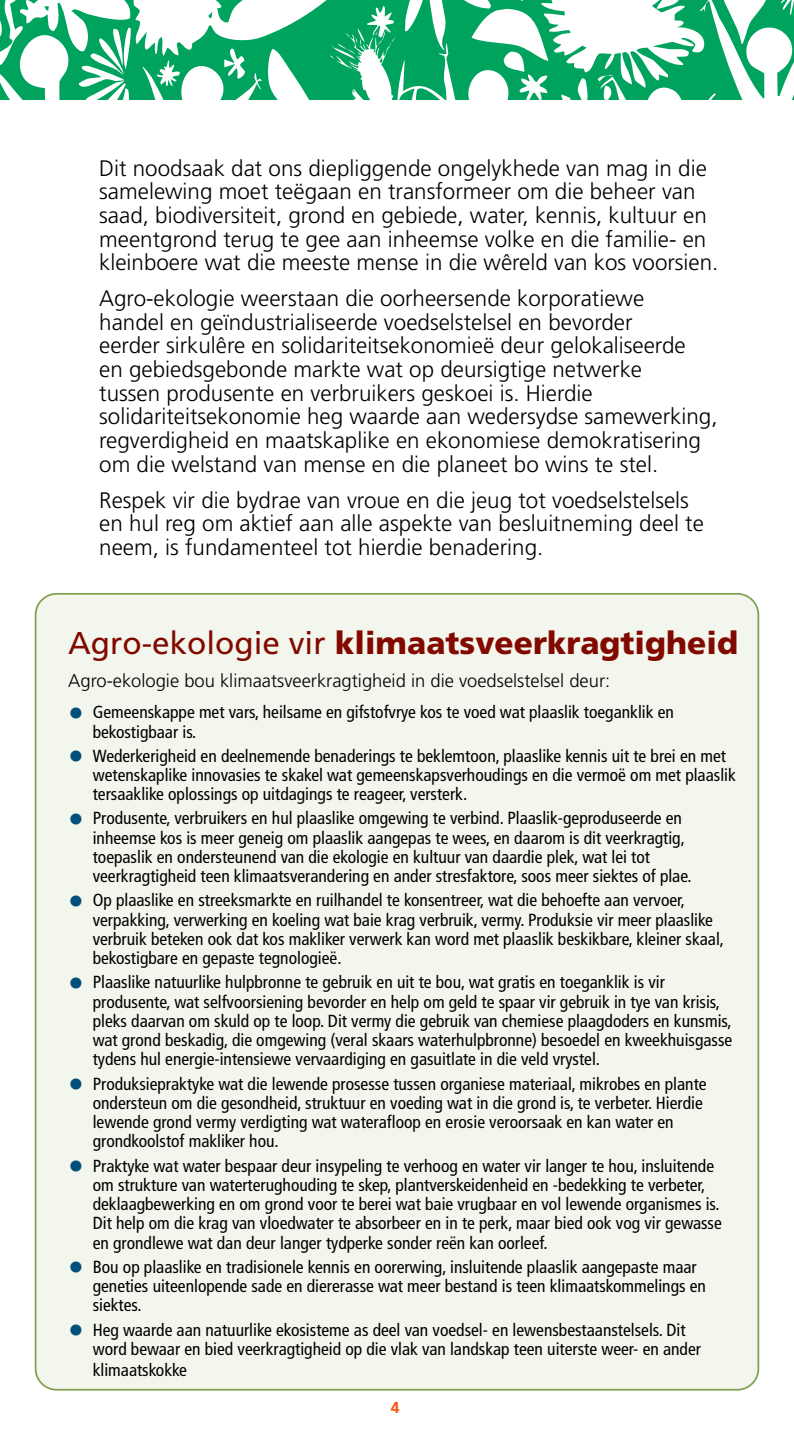
<style>
.page{position:relative;width:794px;height:1439px;background:#fff}
.page>*{position:absolute;margin:0;border:0;box-sizing:border-box;transform-origin:0 0}
.t1{font:900 31.5px "Frutiger";color:#820900}
.t2{font:300 22.4px/23.6px "Frutiger";color:#000}
.t3{font:300 18.38px "Frutiger";color:#000}
.t4{font:condensed 17.5px/19.2px "Frutiger";color:#000}
.t5{font:700 15.75px "Frutiger";color:#fd5109}
.s1{font-weight:400}
.s2{font-weight:300;font-size:31.5px;color:#024f79}
</style>
<div class="page">
<svg style="left:0;top:0;width:126px;height:100px"></svg>
<svg style="left:126px;top:0;width:668px;height:100px;fill:#00a35e"></svg>
<div style="left:36px;top:594px;width:722px;height:795px;background:#f2f6ed;border-radius:21px"></div>
<p class="t2" style="left:99px;top:156px;width:621px">Dit noodsaak dat ons diepliggende ongelykhede van mag in die samelewing moet teëgaan en transformeer om die beheer van saad, biodiversiteit, grond en gebiede, water, kennis, kultuur en meentgrond terug te gee aan inheemse volke en die familie- en kleinboere wat die meeste mense in die wêreld van kos voorsien.</p>
<p class="t2" style="left:99px;top:287px;width:620px">Agro-ekologie weerstaan die oorheersende korporatiewe<br>handel en geïndustrialiseerde voedselstelsel en bevorder<br>eerder sirkulêre en solidariteitsekonomieë deur gelokaliseerde<br>en gebiedsgebonde markte wat op deursigtige netwerke<br>tussen produsente en verbruikers geskoei is. Hierdie solidariteitsekonomie heg waarde aan wedersydse samewerking, regverdigheid en maatskaplike en ekonomiese demokratisering om die welstand van mense en die planeet bo wins te stel.</p>
<p class="t2" style="left:99px;top:488px;width:606px">Respek vir die bydrae van vroue en die jeug tot voedselstelsels en hul reg om aktief aan alle aspekte van besluitneming deel te neem, is fundamenteel tot hierdie benadering.</p>
<h1 class="t1" style="left:68px;top:624px;width:671px"><span class="s1">Agro-ekologie vir</span> klimaatsveerkragtigheid</h1>
<p class="t3" style="left:68px;top:670px;width:543px">Agro-ekologie bou klimaatsveerkragtigheid in die voedselstelsel deur:</p>
<p class="t4" style="left:93px;top:702px;width:583px;text-indent:-24px"><span class="s2">•</span> Gemeenskappe met vars, heilsame en gifstofvrye kos te voed wat plaaslik toeganklik en bekostigbaar is.</p>
<p class="t4" style="left:93px;top:746px;width:644px;text-indent:-24px"><span class="s2">•</span> Wederkerigheid en deelnemende benaderings te beklemtoon, plaaslike kennis uit te brei en met wetenskaplike innovasies te skakel wat gemeenskapsverhoudings en die vermoë om met plaaslik tersaaklike oplossings op uitdagings te reageer, versterk.</p>
<p class="t4" style="left:93px;top:809px;width:600px;text-indent:-24px"><span class="s2">•</span> Produsente, verbruikers en hul plaaslike omgewing te verbind. Plaaslik-geproduseerde en inheemse kos is meer geneig om plaaslik aangepas te wees, en daarom is dit veerkragtig, toepaslik en ondersteunend van die ekologie en kultuur van daardie plek, wat lei tot veerkragtigheid teen klimaatsverandering en ander stresfaktore, soos meer siektes of plae.</p>
<p class="t4" style="left:93px;top:891px;width:633px;text-indent:-24px"><span class="s2">•</span> Op plaaslike en streeksmarkte en ruilhandel te konsentreer, wat die behoefte aan vervoer, verpakking, verwerking en koeling wat baie krag verbruik, vermy. Produksie vir meer plaaslike verbruik beteken ook dat kos makliker verwerk kan word met plaaslik beskikbare, kleiner skaal, bekostigbare en gepaste tegnologieë.</p>
<p class="t4" style="left:93px;top:973px;width:641px;text-indent:-24px"><span class="s2">•</span> Plaaslike natuurlike hulpbronne te gebruik en uit te bou, wat gratis en toeganklik is vir produsente, wat selfvoorsiening bevorder en help om geld te spaar vir gebruik in tye van krisis, pleks daarvan om skuld op te loop. Dit vermy die gebruik van chemiese plaagdoders en kunsmis, wat grond beskadig, die omgewing (veral skaars waterhulpbronne) besoedel en kweekhuisgasse tydens hul energie-intensiewe vervaardiging en gasuitlate in die veld vrystel.</p>
<p class="t4" style="left:93px;top:1074px;width:615px;text-indent:-24px"><span class="s2">•</span> Produksiepraktyke wat die lewende prosesse tussen organiese materiaal, mikrobes en plante ondersteun om die gesondheid, struktuur en voeding wat in die grond is, te verbeter. Hierdie lewende grond vermy verdigting wat waterafloop en erosie veroorsaak en kan water en grondkoolstof makliker hou.</p>
<p class="t4" style="left:93px;top:1156px;width:630px;text-indent:-24px"><span class="s2">•</span> Praktyke wat water bespaar deur insypeling te verhoog en water vir langer te hou, insluitende om strukture van waterterughouding te skep, plantverskeidenheid en -bedekking te verbeter, deklaagbewerking en om grond voor te berei wat baie vrugbaar en vol lewende organismes is.<br>Dit help om die krag van vloedwater te absorbeer en in te perk, maar bied ook vog vir gewasse en grondlewe wat dan deur langer tydperke sonder reën kan oorleef.</p>
<p class="t4" style="left:93px;top:1257px;width:615px;text-indent:-24px"><span class="s2">•</span> Bou op plaaslike en tradisionele kennis en oorerwing, insluitende plaaslik aangepaste maar geneties uiteenlopende sade en diererasse wat meer bestand is teen klimaatskommelings en siektes.</p>
<p class="t4" style="left:93px;top:1320px;width:610px;text-indent:-24px"><span class="s2">•</span> Heg waarde aan natuurlike ekosisteme as deel van voedsel- en lewensbestaanstelsels. Dit word bewaar en bied veerkragtigheid op die vlak van landskap teen uiterste weer- en ander</p>
<p class="t4" style="left:93px;top:1360px;width:96px">klimaatskokke</p>
<p class="t5" style="left:391px;top:1398px;width:10px">4</p>
</div>
